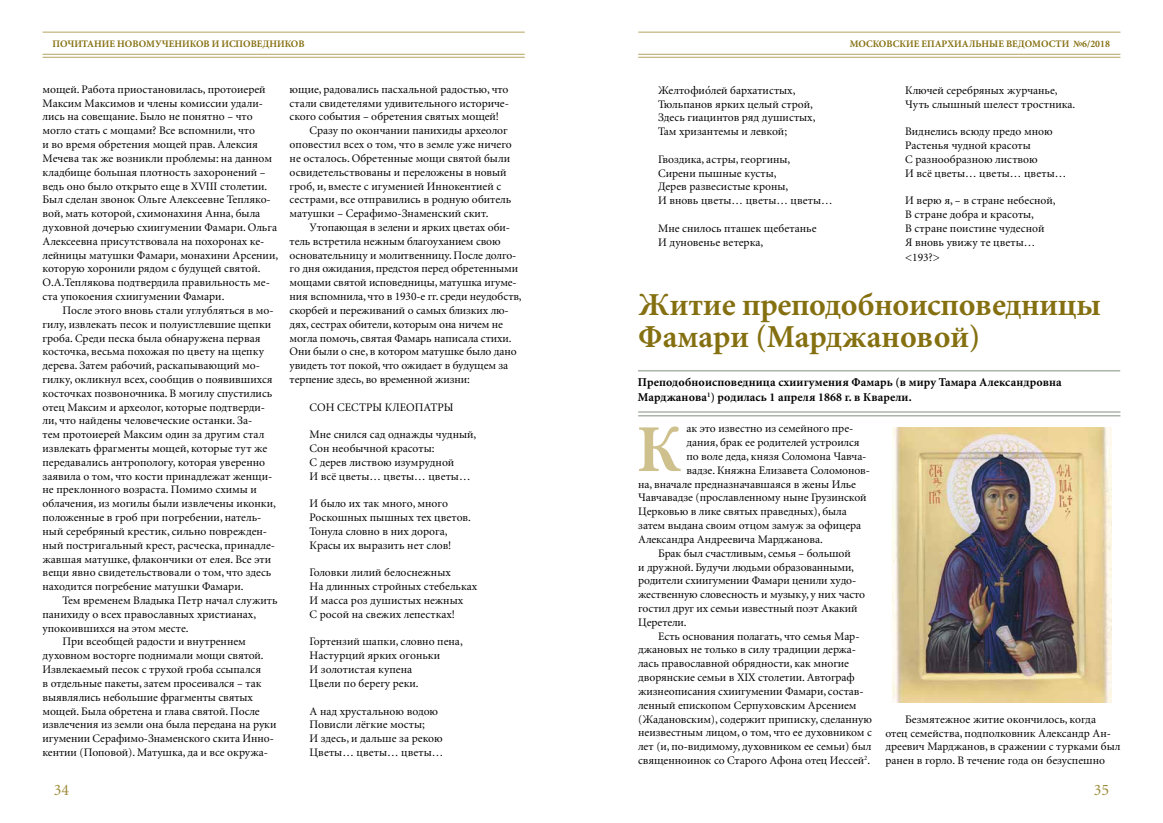
<style>
.page{position:relative;width:1163px;height:823px;background:#fff}
.page>*{position:absolute;margin:0;border:0;box-sizing:border-box;transform-origin:0 0}
.t1{font:700 67px "Minion Cyr";color:#cec18e}
.t2{font:700 32px/32px "Minion Cyr";letter-spacing:-.01em;color:#857011}
.t3{font:16px "Minion Cyr";color:#9d8a38}
.t4{font:700 12px/14.4px "Minion Cyr";letter-spacing:.01em;color:#000}
.t5{font:11.5px/13.8px "Minion Cyr";color:#000}
.t6{font:700 10px "Minion Cyr";color:#857011}
.s1{font-family:"Constantia"}
</style>
<div class="page">
<hr style="left:43px;top:54px;width:481px;height:1px;background:#b5a461">
<hr style="left:638px;top:54px;width:482px;height:1px;background:#b5a461">
<hr style="left:43px;top:32px;width:481px;height:1px;background:#b5a461">
<hr style="left:638px;top:32px;width:482px;height:1px;background:#b5a461">
<hr style="left:43px;top:57px;width:481px;height:1px;background:#b5a461">
<hr style="left:638px;top:57px;width:482px;height:1px;background:#b5a461">
<hr style="left:638px;top:411px;width:482px;height:1px;background:#82917e">
<hr style="left:638px;top:415px;width:482px;height:1px;background:#82917e">
<hr style="left:638px;top:370px;width:481px;height:1px;background:#82917e">
<img style="left:892px;top:427px;width:219px;height:275px">
<p class="t6" style="left:53px;top:38px;width:253px">ПОЧИТАНИЕ НОВОМУЧЕНИКОВ И ИСПОВЕДНИКОВ</p>
<p class="t6" style="left:849px;top:37px;width:262px">МОСКОВСКИЕ ЕПАРХИАЛЬНЫЕ ВЕДОМОСТИ №6/2018</p>
<p class="t5" style="left:43px;top:82px;width:237px">мощей. Работа приостановилась, протоиерей Максим Максимов и члены комиссии удали&shy;лись на совещание. Было не понятно – что могло стать с мощами? Все вспомнили, что<br>и во время обретения мощей прав. Алексия Мечева так же возникли проблемы: на данном кладбище большая плотность захоронений – ведь оно было открыто еще в ХVIII столетии.<br>Был сделан звонок Ольге Алексеевне Тепляко&shy;вой, мать которой, схимонахиня Анна, была духовной дочерью схиигумении Фамари. Ольга Алексеевна присутствовала на похоронах ке&shy;лейницы матушки Фамари, монахини Арсении, которую хоронили рядом с будущей святой.<br>О.А.Теплякова подтвердила правильность ме&shy;ста упокоения схиигумении Фамари.</p>
<p class="t5" style="left:43px;top:303px;width:235px;text-indent:20px">После этого вновь стали углубляться в мо&shy;гилу, извлекать песок и полуистлевшие щепки гроба. Среди песка была обнаружена первая косточка, весьма похожая по цвету на щепку дерева. Затем рабочий, раскапывающий мо&shy;гилку, окликнул всех, сообщив о появившихся косточках позвоночника. В могилу спустились отец Максим и археолог, которые подтверди&shy;ли, что найдены человеческие останки. За-<br>тем протоиерей Максим один за другим стал извлекать фрагменты мощей, которые тут же передавались антропологу, которая уверенно заявила о том, что кости принадлежат женщи&shy;не преклонного возраста. Помимо схимы и облачения, из могилы были извлечены иконки, положенные в гроб при погребении, натель&shy;ный серебряный крестик, сильно поврежден&shy;ный постригальный крест, расческа, принадле&shy;жавшая матушке, флакончики от елея. Все эти вещи явно свидетельствовали о том, что здесь находится погребение матушки Фамари.</p>
<p class="t5" style="left:62px;top:593px;width:217px">Тем временем Владыка Петр начал служить</p>
<p class="t5" style="left:43px;top:606px;width:215px">панихиду о всех православных христианах,</p>
<p class="t5" style="left:43px;top:620px;width:148px">упокоившихся на этом месте.</p>
<p class="t5" style="left:62px;top:634px;width:185px">При всеобщей радости и внутреннем</p>
<p class="t5" style="left:43px;top:648px;width:223px">духовном восторге поднимали мощи святой.</p>
<p class="t5" style="left:43px;top:662px;width:220px">Извлекаемый песок с трухой гроба ссыпался</p>
<p class="t5" style="left:43px;top:675px;width:220px">в отдельные пакеты, затем просеивался – так</p>
<p class="t5" style="left:43px;top:689px;width:212px">выявлялись небольшие фрагменты святых</p>
<p class="t5" style="left:43px;top:703px;width:219px">мощей. Была обретена и глава святой. После</p>
<p class="t5" style="left:43px;top:717px;width:235px">извлечения из земли она была передана на руки</p>
<p class="t5" style="left:43px;top:731px;width:233px">игумении Серафимо-Знаменского скита Инно-</p>
<p class="t5" style="left:43px;top:744px;width:227px">кентии (Поповой). Матушка, да и все окружа-</p>
<p class="t5" style="left:905px;top:83px;width:171px">Ключей серебряных журчанье,<br>Чуть слышный шелест тростника.</p>
<p class="t5" style="left:905px;top:124px;width:162px">Виднелись всюду предо мною<br>Растенья чудной красоты<br>С разнообразною листвою<br>И всё цветы… цветы… цветы…</p>
<p class="t5" style="left:905px;top:193px;width:152px">И верю я, – в стране небесной,<br>В стране добра и красоты,<br>В стране поистине чудесной<br>Я вновь увижу те цветы…</p>
<p class="t5" style="left:658px;top:83px;width:159px">Желтофио<span class="s1">́</span>лей бархатистых,<br>Тюльпанов ярких целый строй,<br>Здесь гиацинтов ряд душистых,<br>Там хризантемы и левкой;</p>
<p class="t5" style="left:658px;top:152px;width:176px">Гвоздика, астры, георгины,<br>Сирени пышные кусты,<br>Дерев развесистые кроны,<br>И вновь цветы… цветы… цветы…</p>
<p class="t5" style="left:658px;top:221px;width:160px">Мне снилось пташек щебетанье<br>И дуновенье ветерка,</p>
<p class="t5" style="left:289px;top:82px;width:220px">ющие, радовались пасхальной радостью, что</p>
<p class="t5" style="left:289px;top:96px;width:221px">стали свидетелями удивительного историче-</p>
<p class="t5" style="left:289px;top:110px;width:211px">ского события – обретения святых мощей!</p>
<p class="t5" style="left:309px;top:123px;width:200px">Сразу по окончании панихиды археолог</p>
<p class="t5" style="left:289px;top:137px;width:224px">оповестил всех о том, что в земле уже ничего</p>
<p class="t5" style="left:289px;top:151px;width:222px">не осталось. Обретенные мощи святой были</p>
<p class="t5" style="left:289px;top:165px;width:218px">освидетельствованы и переложены в новый</p>
<p class="t5" style="left:289px;top:179px;width:213px">гроб, и, вместе с игуменией Иннокентией с</p>
<p class="t5" style="left:289px;top:192px;width:223px">сестрами, все отправились в родную обитель</p>
<p class="t5" style="left:289px;top:206px;width:200px">матушки – Серафимо-Знаменский скит.</p>
<p class="t5" style="left:309px;top:220px;width:202px">Утопающая в зелени и ярких цветах оби-</p>
<p class="t5" style="left:289px;top:234px;width:212px">тель встретила нежным благоуханием свою</p>
<p class="t5" style="left:289px;top:248px;width:228px">основательницу и молитвенницу. После долго-</p>
<p class="t5" style="left:289px;top:261px;width:230px">го дня ожидания, предстоя перед обретенными</p>
<p class="t5" style="left:289px;top:275px;width:228px">мощами святой исповедницы, матушка игуме-</p>
<p class="t5" style="left:289px;top:289px;width:233px">ния вспомнила, что в 1930-е гг. среди неудобств,</p>
<p class="t5" style="left:289px;top:303px;width:221px">скорбей и переживаний о самых близких лю-</p>
<p class="t5" style="left:289px;top:317px;width:215px">дях, сестрах обители, которым она ничем не</p>
<p class="t5" style="left:289px;top:330px;width:223px">могла помочь, святая Фамарь написала стихи.</p>
<p class="t5" style="left:289px;top:344px;width:228px">Они были о сне, в котором матушке было дано</p>
<p class="t5" style="left:289px;top:358px;width:220px">увидеть тот покой, что ожидает в будущем за</p>
<p class="t5" style="left:289px;top:372px;width:182px">терпение здесь, во временной жизни:</p>
<p class="t5" style="left:309px;top:399px;width:145px">СОН СЕСТРЫ КЛЕОПАТРЫ</p>
<p class="t5" style="left:309px;top:427px;width:168px">Мне снился сад однажды чудный,<br>Сон необычной красоты:<br>С дерев листвою изумрудной<br>И всё цветы… цветы… цветы…</p>
<p class="t5" style="left:309px;top:496px;width:163px">И было их так много, много<br>Роскошных пышных тех цветов.<br>Тонула словно в них дорога,<br>Красы их выразить нет слов!</p>
<p class="t5" style="left:309px;top:565px;width:169px">Головки лилий белоснежных<br>На длинных стройных стебельках<br>И масса роз душистых нежных<br>С росой на свежих лепестках!</p>
<p class="t5" style="left:309px;top:634px;width:155px">Гортензий шапки, словно пена,<br>Настурций ярких огоньки<br>И золотистая купена<br>Цвели по берегу реки.</p>
<p class="t5" style="left:309px;top:703px;width:135px">А над хрустальною водою<br>Повисли лёгкие мосты;<br>И здесь, и дальше за рекою<br>Цветы… цветы… цветы…</p>
<p class="t5" style="left:904px;top:250px;width:36px">&lt;193?&gt;</p>
<h2 class="t2" style="left:638px;top:288px;width:464px">Житие преподобноисповедницы<br>Фамари (Марджановой)</h2>
<p class="t4" style="left:637px;top:375px;width:425px">Преподобноисповедница cхиигумения Фамарь (в миру Тамара Александровна<br>Марджанова<sup>1</sup>) родилась 1 апреля 1868 г. в Кварели.</p>
<h1 class="t1" style="left:636px;top:409px;width:47px">К</h1>
<p class="t5" style="left:686px;top:421px;width:168px">ак это известно из семейного пре-</p>
<p class="t5" style="left:686px;top:435px;width:175px">дания, брак ее родителей устроился</p>
<p class="t5" style="left:686px;top:449px;width:181px">по воле деда, князя Соломона Чавча-</p>
<p class="t5" style="left:686px;top:463px;width:185px">вадзе. Княжна Елизавета Соломонов-</p>
<p class="t5" style="left:638px;top:476px;width:219px">на, вначале предназначавшаяся в жены Илье</p>
<p class="t5" style="left:638px;top:490px;width:230px">Чавчавадзе (прославленному ныне Грузинской</p>
<p class="t5" style="left:638px;top:504px;width:210px">Церковью в лике святых праведных), была</p>
<p class="t5" style="left:638px;top:518px;width:224px">затем выдана своим отцом замуж за офицера</p>
<p class="t5" style="left:638px;top:532px;width:186px">Александра Андреевича Марджанова.</p>
<p class="t5" style="left:658px;top:545px;width:194px">Брак был счастливым, семья – большой</p>
<p class="t5" style="left:638px;top:559px;width:217px">и дружной. Будучи людьми образованными,</p>
<p class="t5" style="left:638px;top:573px;width:219px">родители схиигумении Фамари ценили худо-</p>
<p class="t5" style="left:638px;top:587px;width:228px">жественную словесность и музыку, у них часто</p>
<p class="t5" style="left:638px;top:601px;width:221px">гостил друг их семьи известный поэт Акакий</p>
<p class="t5" style="left:638px;top:614px;width:50px">Церетели.</p>
<p class="t5" style="left:658px;top:628px;width:203px">Есть основания полагать, что семья Мар-</p>
<p class="t5" style="left:638px;top:642px;width:219px">джановых не только в силу традиции держа-</p>
<p class="t5" style="left:638px;top:656px;width:212px">лась православной обрядности, как многие</p>
<p class="t5" style="left:638px;top:670px;width:218px">дворянские семьи в XIX столетии. Автограф</p>
<p class="t5" style="left:638px;top:683px;width:227px">жизнеописания схиигумении Фамари, состав-</p>
<p class="t5" style="left:638px;top:697px;width:220px">ленный епископом Серпуховским Арсением</p>
<p class="t5" style="left:638px;top:711px;width:235px">(Жадановским), содержит приписку, сделанную</p>
<p class="t5" style="left:638px;top:725px;width:235px">неизвестным лицом, о том, что ее духовником с</p>
<p class="t5" style="left:638px;top:739px;width:235px">лет (и, по-видимому, духовником ее семьи) был</p>
<p class="t5" style="left:638px;top:752px;width:233px">священноинок со Старого Афона отец Иессей<sup>2</sup>.</p>
<p class="t5" style="left:885px;top:711px;width:236px;text-indent:20px">Безмятежное житие окончилось, когда отец семейства, подполковник Александр Ан&shy;дреевич Марджанов, в сражении с турками был ранен в горло. В течение года он безуспешно</p>
<h3 class="t3" style="left:54px;top:780px;width:17px">34</h3>
<h3 class="t3" style="left:1093px;top:780px;width:17px">35</h3>
</div>
